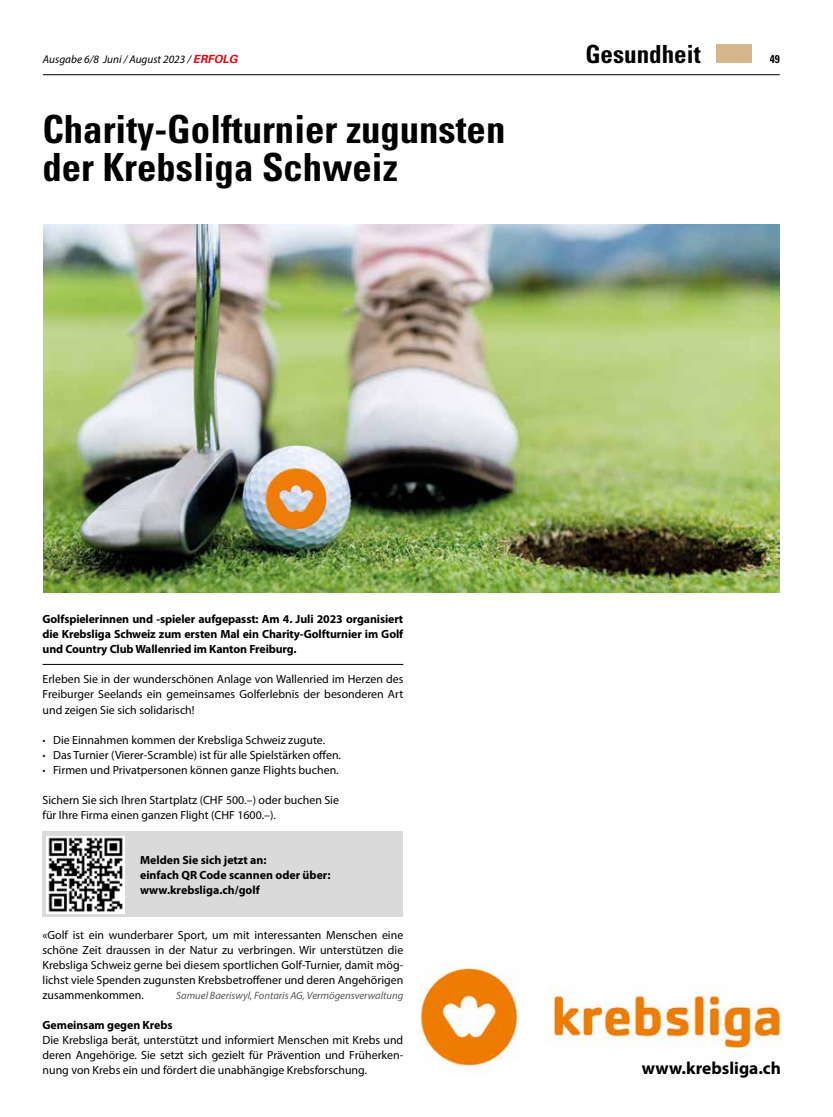
<style>
.page{position:relative;width:833px;height:1117px;background:#fff}
.page>*{position:absolute;margin:0;border:0;box-sizing:border-box;transform-origin:0 0}
.t1{font:700 condensed 38.75px/38.8px "Univers";color:#000}
.t2{font:700 condensed 25px "Univers";color:#000}
.t3{font:700 17.5px "Myriad Pro";color:#000}
.t4{font:11.88px/15px "Myriad Pro";color:#000;text-align:justify}
.t5{font:700 11.88px/15px "Myriad Pro";letter-spacing:-.005em;color:#000;text-align:justify}
.t6{font:italic 11.25px "Myriad Pro";color:#000}
.t7{font:700 condensed 11.25px "Univers";color:#000}
.t8{font:italic 10.62px "Myriad Pro";color:#575756}
.s1{font-family:"Univers";font-weight:700;color:#e30613}
.s2{font-weight:700}
</style>
<div class="page">
<hr style="left:43px;top:74px;width:737px;height:1px;background:#000">
<div style="left:716px;top:44px;width:36px;height:19px;background:#d5b58a"></div>
<hr style="left:43px;top:664px;width:360px;height:1px;background:#000">
<img style="left:419px;top:961px;width:362px;height:110px">
<img style="left:43px;top:225px;width:736px;height:367px">
<div style="left:43px;top:831px;width:360px;height:85px;background:#dadada"></div>
<img style="left:47px;top:836px;width:77px;height:77px">
<p class="t6" style="left:43px;top:52px;width:196px">Ausgabe 6/8 Juni / August 2023 / <span class="s1">ERFOLG</span></p>
<h2 class="t2" style="left:585px;top:38px;width:117px">Gesundheit</h2>
<p class="t7" style="left:770px;top:52px;width:11px">49</p>
<h1 class="t1" style="left:42px;top:109px;width:464px">Charity-Golfturnier zugunsten der Krebsliga Schweiz</h1>
<p class="t5" style="left:43px;top:611px;width:362px">Golfspielerinnen und -spieler aufgepasst: Am 4. Juli 2023 organisiert die Krebsliga Schweiz zum ersten Mal ein Charity-Golfturnier im Golf und Country Club Wallenried im Kanton Freiburg.</p>
<p class="t4" style="left:43px;top:671px;width:362px">Erleben Sie in der wunderschönen Anlage von Wallenried im Herzen des Freiburger Seelands ein gemeinsames Golferlebnis der besonderen Art und zeigen Sie sich solidarisch!</p>
<p class="t4" style="left:43px;top:731px;width:300px;text-align:left"><span class="s2">·</span> Die Einnahmen kommen der Krebsliga Schweiz zugute.<br><span class="s2">·</span> Das Turnier (Vierer-Scramble) ist für alle Spielstärken offen. <span class="s2">·</span> Firmen und Privatpersonen können ganze Flights buchen.</p>
<p class="t4" style="left:43px;top:791px;width:298px">Sichern Sie sich Ihren Startplatz (CHF 500.–) oder buchen Sie für Ihre Firma einen ganzen Flight (CHF 1600.–).</p>
<p class="t5" style="left:140px;top:851px;width:192px;text-align:left">Melden Sie sich jetzt an:<br>einfach QR Code scannen oder über: www.krebsliga.ch/golf</p>
<p class="t4" style="left:43px;top:926px;width:362px">«Golf ist ein wunderbarer Sport, um mit interessanten Menschen eine schöne Zeit draussen in der Natur zu verbringen. Wir unterstützen die Krebsliga Schweiz gerne bei diesem sportlichen Golf-Turnier, damit mög&shy;lichst viele Spenden zugunsten Krebsbetroffener und deren Angehörigen zusammenkommen.</p>
<p class="t8" style="left:176px;top:988px;width:229px">Samuel Baeriswyl, Fontaris AG, Vermögensverwaltung</p>
<p class="t5" style="left:43px;top:1016px;width:132px">Gemeinsam gegen Krebs</p>
<p class="t4" style="left:43px;top:1031px;width:362px">Die Krebsliga berät, unterstützt und informiert Menschen mit Krebs und deren Angehörige. Sie setzt sich gezielt für Prävention und Früherken&shy;nung von Krebs ein und fördert die unabhängige Krebsforschung.</p>
<h3 class="t3" style="left:642px;top:1056px;width:141px">www.krebsliga.ch</h3>
</div>
